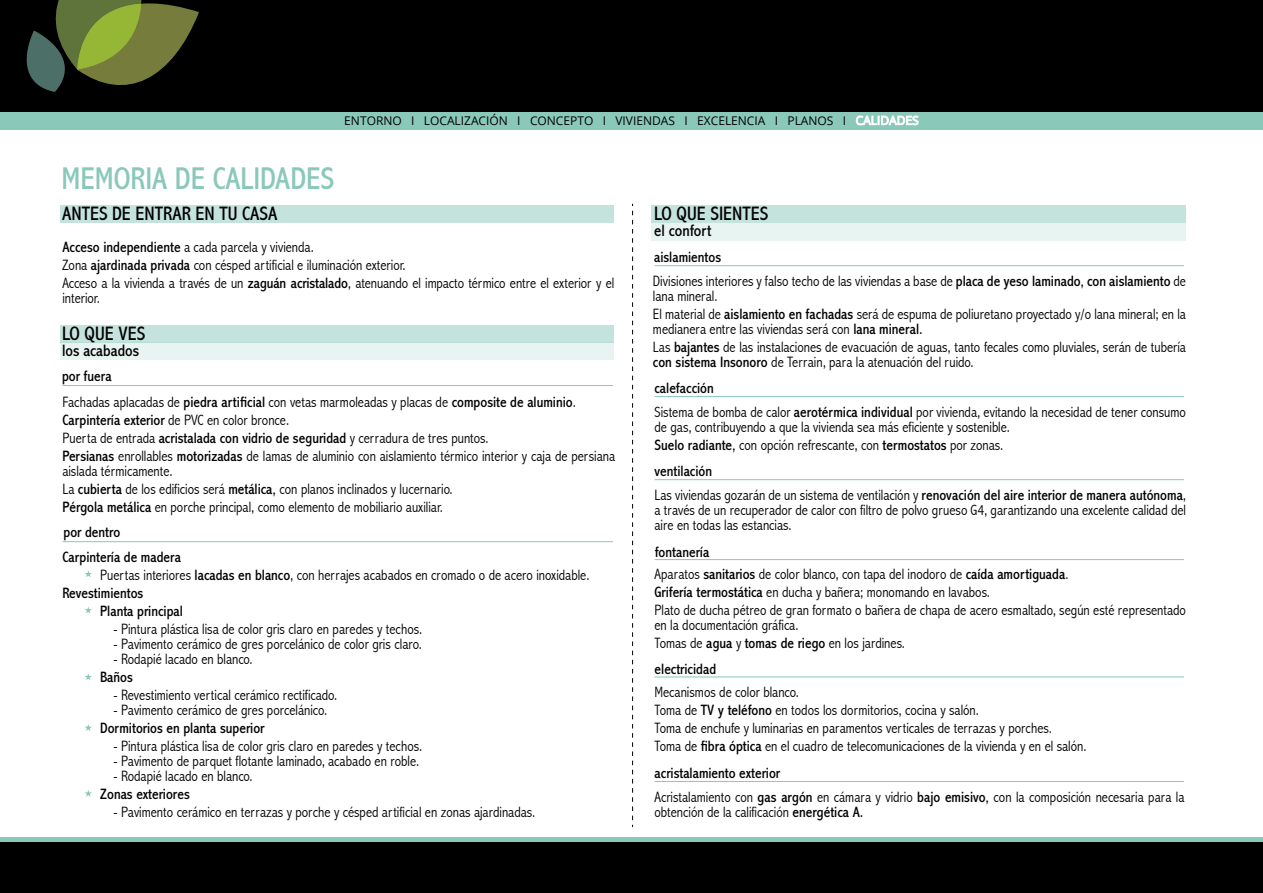
<style>
.page{position:relative;width:1263px;height:893px;background:#fff}
.page>*{position:absolute;margin:0;border:0;box-sizing:border-box;transform-origin:0 0}
.t1{font:31.5px "Abadi MT Condensed";color:#8ac8ba}
.t2{font:19.5px "Abadi MT Condensed";color:#020202}
.t3{font:16.5px "Abadi MT Condensed";color:#020202}
.t4{font:300 condensed 15px/18px "Abadi";color:#020202}
.t5{font:15px/25px "Abadi MT Condensed";color:#020202}
.t6{font:12px "Open Sans";color:#020202}
.s1{color:#fff}
.s2{font-family:"Abadi MT Condensed";font-weight:400;font-stretch:normal}
.s3{font-family:"Abadi";font-weight:300;font-stretch:condensed}
</style>
<div class="page">
<div style="left:60px;top:325px;width:553px;height:17px;background:#c4e3dc"></div>
<div style="left:60px;top:206px;width:553px;height:17px;background:#c4e3dc"></div>
<div style="left:60px;top:342px;width:553px;height:18px;background:#e8f4f1"></div>
<div style="left:651px;top:205px;width:534px;height:18px;background:#c4e3dc"></div>
<div style="left:651px;top:223px;width:534px;height:17px;background:#e8f4f1"></div>
<div style="left:0;top:0;width:1263px;height:126px;background:#000"></div>
<hr style="left:63px;top:385px;width:550px;height:1px;background:#8ac8ba">
<hr style="left:63px;top:541px;width:550px;height:1px;background:#8ac8ba">
<svg style="left:632px;top:204px;width:1px;height:623px"></svg>
<svg style="left:85px;top:607px;width:7px;height:6px"></svg>
<svg style="left:85px;top:570px;width:7px;height:7px"></svg>
<svg style="left:85px;top:673px;width:7px;height:7px"></svg>
<svg style="left:85px;top:724px;width:7px;height:7px"></svg>
<svg style="left:85px;top:790px;width:7px;height:7px"></svg>
<hr style="left:655px;top:265px;width:529px;height:1px;background:#8ac8ba">
<hr style="left:655px;top:396px;width:529px;height:1px;background:#8ac8ba">
<hr style="left:655px;top:479px;width:529px;height:1px;background:#8ac8ba">
<hr style="left:655px;top:559px;width:529px;height:1px;background:#8ac8ba">
<hr style="left:655px;top:677px;width:529px;height:1px;background:#8ac8ba">
<hr style="left:655px;top:781px;width:529px;height:1px;background:#8ac8ba">
<div style="left:0;top:840px;width:1263px;height:53px;background:#000"></div>
<div style="left:0;top:112px;width:1263px;height:17px;background:#8ac8ba"></div>
<hr style="left:0;top:837px;width:1263px;height:4px;background:#8ac8ba">
<svg style="left:856px;top:116px;width:62px;height:9px"></svg>
<svg style="left:27px;top:0;width:172px;height:92px"></svg>
<p class="t6" style="left:344px;top:112px;width:576px">ENTORNO I LOCALIZACIÓN I CONCEPTO I VIVIENDAS I EXCELENCIA I PLANOS I <span class="s1">CALIDADES</span></p>
<h1 class="t1" style="left:61px;top:161px;width:274px">MEMORIA DE CALIDADES</h1>
<h2 class="t2" style="left:62px;top:203px;width:217px">ANTES DE ENTRAR EN TU CASA</h2>
<p class="t4" style="left:62px;top:238px;width:553px"><span class="s2">Acceso independiente</span> a cada parcela y vivienda.<br>Zona <span class="s2">ajardinada privada</span> con césped artificial e iluminación exterior.<br>Acceso a la vivienda a través de un <span class="s2">zaguán acristalado</span>, atenuando el impacto térmico entre el exterior y el</p>
<p class="t4" style="left:62px;top:289px;width:39px">interior.</p>
<h2 class="t2" style="left:62px;top:323px;width:85px">LO QUE VES</h2>
<p class="t3" style="left:62px;top:342px;width:79px">los acabados</p>
<p class="t5" style="left:62px;top:364px;width:51px">por fuera</p>
<p class="t4" style="left:62px;top:393px;width:515px">Fachadas aplacadas de <span class="s2">piedra artificial</span> con vetas marmoleadas y placas de <span class="s2">composite de aluminio</span>.</p>
<p class="t5" style="left:62px;top:408px;width:228px">Carpintería exterior <span class="s3">de PVC en color bronce.</span></p>
<p class="t4" style="left:62px;top:429px;width:554px">Puerta de entrada <span class="s2">acristalada con vidrio de seguridad</span> y cerradura de tres puntos.<br><span class="s2">Persianas</span> enrollables <span class="s2">motorizadas</span> de lamas de aluminio con aislamiento térmico interior y caja de persiana</p>
<p class="t4" style="left:62px;top:462px;width:392px">aislada térmicamente.<br>La <span class="s2">cubierta</span> de los edificios será <span class="s2">metálica,</span> con planos inclinados y lucernario.<br><span class="s2">Pérgola metálica</span> en porche principal, como elemento de mobiliario auxiliar.</p>
<p class="t5" style="left:62px;top:520px;width:120px">por dentro<br>Carpintería de madera</p>
<p class="t4" style="left:100px;top:566px;width:491px">Puertas interiores <span class="s2">lacadas en blanco</span>, con herrajes acabados en cromado o de acero inoxidable.</p>
<p class="t5" style="left:100px;top:584px;width:84px;line-height:18px;text-indent:-38px">Revestimientos<br>Planta principal</p>
<p class="t4" style="left:113px;top:620px;width:310px">- Pintura plástica lisa de color gris claro en paredes y techos.</p>
<p class="t4" style="left:113px;top:635px;width:310px">- Pavimento cerámico de gres porcelánico de color gris claro.</p>
<p class="t4" style="left:113px;top:650px;width:141px">- Rodapié lacado en blanco.</p>
<p class="t5" style="left:100px;top:665px;width:34px">Baños</p>
<p class="t4" style="left:113px;top:686px;width:225px">- Revestimiento vertical cerámico rectificado.</p>
<p class="t4" style="left:113px;top:701px;width:215px">- Pavimento cerámico de gres porcelánico.</p>
<p class="t5" style="left:100px;top:716px;width:166px">Dormitorios en planta superior</p>
<p class="t4" style="left:113px;top:737px;width:310px">- Pintura plástica lisa de color gris claro en paredes y techos.</p>
<p class="t4" style="left:113px;top:752px;width:307px">- Pavimento de parquet flotante laminado, acabado en roble.</p>
<p class="t4" style="left:113px;top:767px;width:141px">- Rodapié lacado en blanco.</p>
<p class="t5" style="left:100px;top:782px;width:91px">Zonas exteriores</p>
<p class="t4" style="left:113px;top:803px;width:423px">- Pavimento cerámico en terrazas y porche y césped artificial en zonas ajardinadas.</p>
<h2 class="t2" style="left:654px;top:203px;width:116px">LO QUE SIENTES</h2>
<p class="t3" style="left:654px;top:222px;width:59px">el confort</p>
<p class="t5" style="left:654px;top:245px;width:69px">aislamientos</p>
<p class="t4" style="left:653px;top:273px;width:534px;line-height:15px">Divisiones interiores y falso techo de las viviendas a base de <span class="s2">placa de yeso laminado, con aislamiento</span> de lana mineral.</p>
<p class="t4" style="left:653px;top:306px;width:534px;line-height:15px">El material de <span class="s2">aislamiento en fachadas</span> será de espuma de poliuretano proyectado y/o lana mineral; en la medianera entre las viviendas será con <span class="s2">lana mineral.</span></p>
<p class="t4" style="left:653px;top:339px;width:534px;line-height:15px">Las <span class="s2">bajantes</span> de las instalaciones de evacuación de aguas, tanto fecales como pluviales, serán de tubería <span class="s2">con sistema Insonoro</span> de Terrain, para la atenuación del ruido.</p>
<p class="t5" style="left:654px;top:376px;width:61px">calefacción</p>
<p class="t4" style="left:654px;top:404px;width:533px;line-height:15px">Sistema de bomba de calor <span class="s2">aerotérmica individual</span> por vivienda, evitando la necesidad de tener consumo de gas, contribuyendo a que la vivienda sea más eficiente y sostenible.</p>
<p class="t4" style="left:654px;top:436px;width:350px"><span class="s2">Suelo radiante,</span> con opción refrescante, con <span class="s2">termostatos</span> por zonas.</p>
<p class="t5" style="left:655px;top:459px;width:59px">ventilación</p>
<p class="t4" style="left:654px;top:487px;width:533px;line-height:15px;text-align:justify">Las viviendas gozarán de un sistema de ventilación y <span class="s2">renovación del aire interior de manera autónoma</span>, a través de un recuperador de calor con filtro de polvo grueso G4, garantizando una excelente calidad del aire en todas las estancias.</p>
<p class="t5" style="left:655px;top:539px;width:56px">fontanería</p>
<p class="t4" style="left:654px;top:565px;width:533px">Aparatos <span class="s2">sanitarios</span> de color blanco, con tapa del inodoro de <span class="s2">caída amortiguada</span>.<br><span class="s2">Grifería termostática</span> en ducha y bañera; monomando en lavabos.<br>Plato de ducha pétreo de gran formato o bañera de chapa de acero esmaltado, según esté representado</p>
<p class="t4" style="left:654px;top:616px;width:252px">en la documentación gráfica.<br>Tomas de <span class="s2">agua</span> y <span class="s2">tomas de riego</span> en los jardines.</p>
<p class="t5" style="left:655px;top:657px;width:63px">electricidad</p>
<p class="t4" style="left:654px;top:683px;width:434px">Mecanismos de color blanco.<br>Toma de <span class="s2">TV y teléfono</span> en todos los dormitorios, cocina y salón.<br>Toma de enchufe y luminarias en paramentos verticales de terrazas y porches.<br>Toma de <span class="s2">fibra óptica</span> en el cuadro de telecomunicaciones de la vivienda y en el salón.</p>
<p class="t5" style="left:655px;top:761px;width:127px">acristalamiento exterior</p>
<p class="t4" style="left:654px;top:789px;width:532px;line-height:15px">Acristalamiento con <span class="s2">gas argón</span> en cámara y vidrio <span class="s2">bajo emisivo,</span> con la composición necesaria para la obtención de la calificación <span class="s2">energética A.</span></p>
</div>
